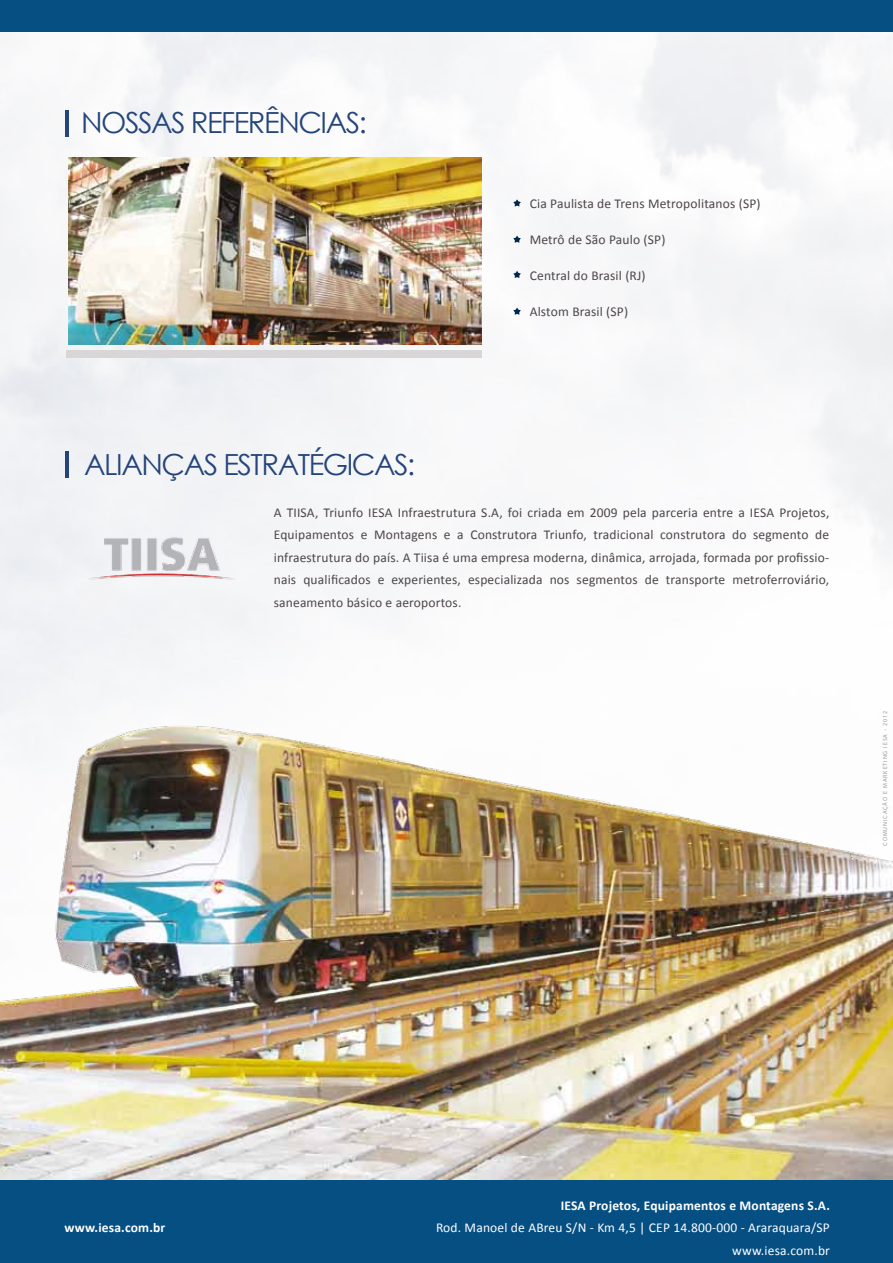
<style>
.page{position:relative;width:893px;height:1263px;background:#fff}
.page>*{position:absolute;margin:0;border:0;box-sizing:border-box;transform-origin:0 0}
.t1{font:29.1px "Century Gothic";letter-spacing:-.05em;color:#25457a}
.t2{font:13.5px/22.5px "Calibri";letter-spacing:.015em;color:#4c4549;text-align:justify}
.t3{font:13.5px/22.5px "Calibri";letter-spacing:.015em;color:#fff;text-align:right}
.t4{font:700 13.5px "Calibri";letter-spacing:.015em;color:#fff}
.t5{font:6px "Myriad Pro";letter-spacing:.15em;color:#9d9997}
</style>
<div class="page">
<img style="left:0;top:32px;width:893px;height:641px">
<div style="left:0;top:0;width:893px;height:32px;background:#054f83"></div>
<div style="left:0;top:1179px;width:893px;height:84px;background:#054f83"></div>
<div style="left:67px;top:350px;width:415px;height:7px;background:#d8d6d6"></div>
<img style="left:61px;top:511px;width:206px;height:86px">
<hr style="left:65px;top:110px;width:3px;height:26px;background:#25457a">
<hr style="left:65px;top:452px;width:3px;height:26px;background:#25457a">
<svg style="left:513px;top:199px;width:8px;height:8px"></svg>
<svg style="left:513px;top:236px;width:8px;height:7px"></svg>
<svg style="left:513px;top:271px;width:8px;height:7px"></svg>
<svg style="left:513px;top:308px;width:8px;height:7px"></svg>
<img style="left:68px;top:157px;width:413px;height:187px">
<img style="left:0;top:673px;width:893px;height:506px">
<h1 class="t1" style="left:81px;top:102px;width:287px">NOSSAS REFERÊNCIAS:</h1>
<h1 class="t1" style="left:84px;top:444px;width:333px">ALIANÇAS ESTRATÉGICAS:</h1>
<p class="t2" style="left:530px;top:192px;width:232px">Cia Paulista de Trens Metropolitanos (SP)</p>
<p class="t2" style="left:530px;top:228px;width:137px">Metrô de São Paulo (SP)</p>
<p class="t2" style="left:530px;top:264px;width:117px">Central do Brasil (RJ)</p>
<p class="t2" style="left:530px;top:300px;width:100px">Alstom Brasil (SP)</p>
<p class="t2" style="left:274px;top:501px;width:557px">A TIISA, Triunfo IESA Infraestrutura S.A, foi criada em 2009 pela parceria entre a IESA Projetos, Equipamentos e Montagens e a Construtora Triunfo, tradicional construtora do segmento de infraestrutura do país. A Tiisa é uma empresa moderna, dinâmica, arrojada, formada por profissio&shy;nais qualificados e experientes, especializada nos segmentos de transporte metroferroviário, saneamento básico e aeroportos.</p>
<p class="t5" style="left:881px;top:846px;width:136px;rotate:-90deg">COMUNICAÇÃO E MARKETING IESA - 2012</p>
<p class="t4" style="left:65px;top:1219px;width:102px">www.iesa.com.br</p>
<p class="t4" style="left:561px;top:1196px;width:271px">IESA Projetos, Equipamentos e Montagens S.A.</p>
<p class="t3" style="left:436px;top:1216px;width:395px">Rod. Manoel de ABreu S/N - Km 4,5 | CEP 14.800-000 - Araraquara/SP www.iesa.com.br</p>
</div>
